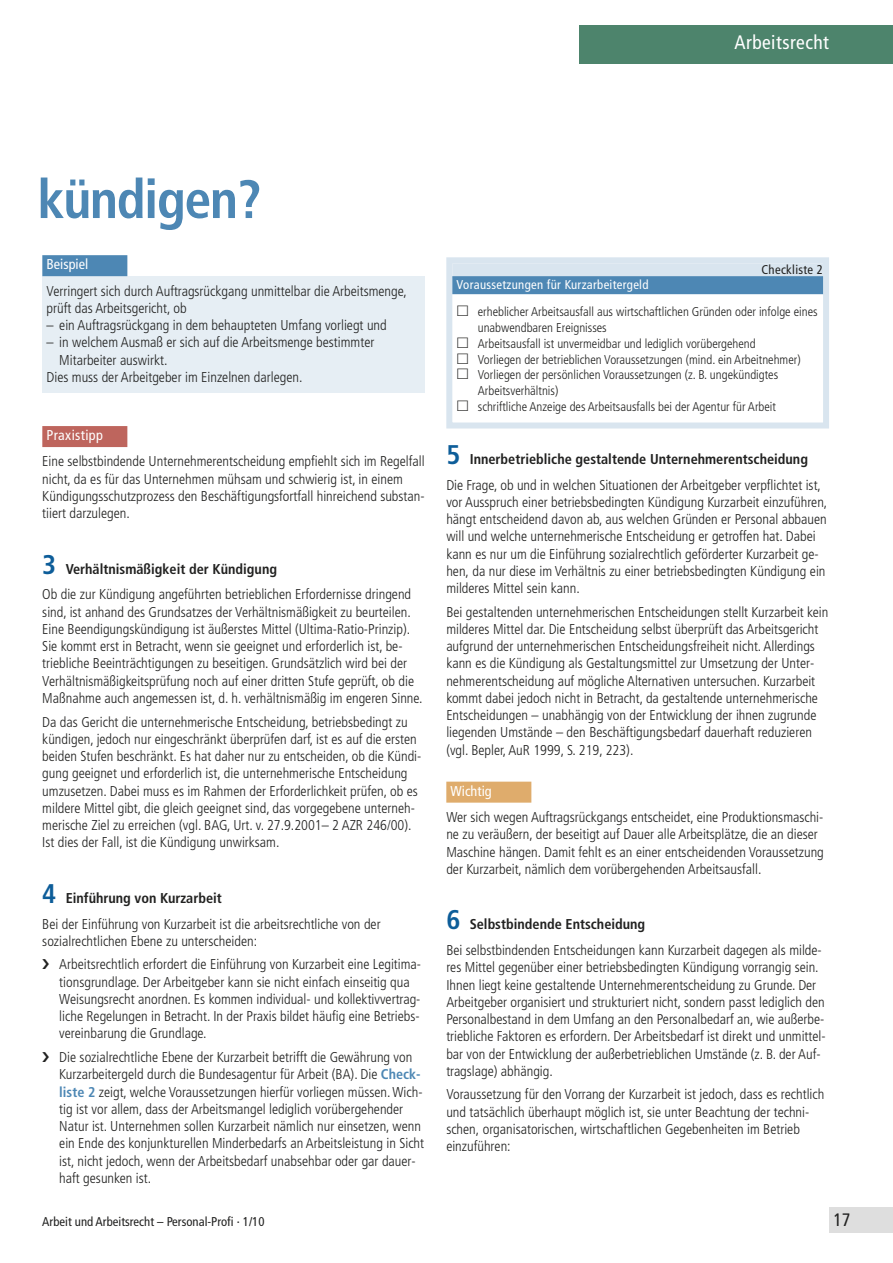
<style>
.page{position:relative;width:893px;height:1263px;background:#fff}
.page>*{position:absolute;margin:0;border:0;box-sizing:border-box;transform-origin:0 0}
.t1{font:700 condensed 54px "Frutiger";letter-spacing:-.025em;color:#4d87b4}
.t2{font:condensed 19.5px "Frutiger";letter-spacing:.025em;color:#fff}
.t3{font:condensed 18px "Frutiger";color:#212120}
.t4{font:300 condensed 14.25px/17.2px "Frutiger";color:#212120}
.t5{font:condensed 14.25px "Frutiger";color:#fff}
.t6{font:condensed 14.25px "Frutiger";letter-spacing:.025em;color:#fff}
.t7{font:300 condensed 12.75px/15.8px "Frutiger";color:#212120}
.t8{font:condensed 12.75px "Frutiger";color:#212120}
.t9{font:condensed 12.75px "Frutiger";letter-spacing:.025em;color:#fff}
.t10{font:condensed 12.75px "Frutiger";letter-spacing:.025em;color:#212120}
.s1{font-weight:700;font-size:27px;color:#0d5d99}
.s2{font-weight:700}
.s3{font-weight:700;font-size:14.1px;color:#4d87b4}
.s4{font-family:"Mathematical Pi Six";font-weight:400;font-stretch:normal;font-size:15px}
</style>
<div class="page">
<div style="left:42px;top:276px;width:383px;height:117px;background:#e6eef4"></div>
<div style="left:42px;top:255px;width:85px;height:21px;background:#4d87b4"></div>
<div style="left:42px;top:426px;width:85px;height:21px;background:#be655d"></div>
<div style="left:446px;top:782px;width:85px;height:21px;background:#dfac6c"></div>
<div style="left:579px;top:26px;width:313px;height:38px;background:#4d846c"></div>
<div style="left:829px;top:1208px;width:63px;height:25px;background:#dedede"></div>
<div style="left:446px;top:257px;width:383px;height:172px;border:6px solid #d9e5ef"></div>
<div style="left:452px;top:263px;width:371px;height:15px;background:#d9e5ef"></div>
<div style="left:452px;top:276px;width:371px;height:18px;background:#4d87b4"></div>
<h2 class="t2" style="left:734px;top:35px;width:96px">Arbeitsrecht</h2>
<h1 class="t1" style="left:38px;top:178px;width:225px">kündigen?</h1>
<p class="t5" style="left:47px;top:259px;width:43px">Beispiel</p>
<p class="t4" style="left:47px;top:283px;width:362px">Verringert sich durch Auftragsrückgang unmittelbar die Arbeitsmenge, prüft das Arbeitsgericht, ob</p>
<p class="t4" style="left:47px;top:318px;width:342px">– ein Auftragsrückgang in dem behaupteten Umfang vorliegt und</p>
<p class="t4" style="left:47px;top:335px;width:329px">– in welchem Ausmaß er sich auf die Arbeitsmenge bestimmter</p>
<p class="t4" style="left:59px;top:352px;width:110px">Mitarbeiter auswirkt.</p>
<p class="t4" style="left:47px;top:369px;width:257px">Dies muss der Arbeitgeber im Einzelnen darlegen.</p>
<p class="t6" style="left:47px;top:430px;width:58px">Praxistipp</p>
<p class="t4" style="left:42px;top:454px;width:384px">Eine selbstbindende Unternehmerentscheidung empfiehlt sich im Regelfall nicht, da es für das Unternehmen mühsam und schwierig ist, in einem Kündigungsschutzprozess den Beschäftigungsfortfall hinreichend substan&shy;tiiert darzulegen.</p>
<p class="t4" style="left:42px;top:557px;width:370px;line-height:25.8px"><span class="s1">3</span> <span class="s2">Verhältnismäßigkeit der Kündigung<br></span>Ob die zur Kündigung angeführten betrieblichen Erfordernisse dringend</p>
<p class="t4" style="left:42px;top:604px;width:382px">sind, ist anhand des Grundsatzes der Verhältnismäßigkeit zu beurteilen.<br>Eine Beendigungskündigung ist äußerstes Mittel (Ultima-Ratio-Prinzip).<br>Sie kommt erst in Betracht, wenn sie geeignet und erforderlich ist, be&shy;triebliche Beeinträchtigungen zu beseitigen. Grundsätzlich wird bei der Verhältnismäßigkeitsprüfung noch auf einer dritten Stufe geprüft, ob die Maßnahme auch angemessen ist, d. h. verhältnismäßig im engeren Sinne.</p>
<p class="t4" style="left:42px;top:714px;width:381px">Da das Gericht die unternehmerische Entscheidung, betriebsbedingt zu kündigen, jedoch nur eingeschränkt überprüfen darf, ist es auf die ersten beiden Stufen beschränkt. Es hat daher nur zu entscheiden, ob die Kündi&shy;gung geeignet und erforderlich ist, die unternehmerische Entscheidung umzusetzen. Dabei muss es im Rahmen der Erforderlichkeit prüfen, ob es mildere Mittel gibt, die gleich geeignet sind, das vorgegebene unterneh&shy;merische Ziel zu erreichen (vgl. BAG, Urt. v. 27.9.2001– 2 AZR 246/00).<br>Ist dies der Fall, ist die Kündigung unwirksam.</p>
<p class="t4" style="left:42px;top:886px;width:340px;line-height:25.8px"><span class="s1">4</span> <span class="s2">Einführung von Kurzarbeit<br></span>Bei der Einführung von Kurzarbeit ist die arbeitsrechtliche von der</p>
<p class="t4" style="left:42px;top:930px;width:380px;line-height:23.7px">sozialrechtlichen Ebene zu unterscheiden:<br>❯ Arbeitsrechtlich erfordert die Einführung von Kurzarbeit eine Legitima-</p>
<p class="t4" style="left:59px;top:974px;width:363px">tionsgrundlage. Der Arbeitgeber kann sie nicht einfach einseitig qua Weisungsrecht anordnen. Es kommen individual- und kollektivvertrag&shy;liche Regelungen in Betracht. In der Praxis bildet häufig eine Betriebs&shy;vereinbarung die Grundlage.</p>
<p class="t4" style="left:59px;top:1050px;width:366px;text-indent:-17px">❯ Die sozialrechtliche Ebene der Kurzarbeit betrifft die Gewährung von Kurzarbeitergeld durch die Bundesagentur für Arbeit (BA). Die <span class="s3">Check&shy;liste 2</span> zeigt, welche Voraussetzungen hierfür vorliegen müssen. Wich&shy;tig ist vor allem, dass der Arbeitsmangel lediglich vorübergehender Natur ist. Unternehmen sollen Kurzarbeit nämlich nur einsetzen, wenn ein Ende des konjunkturellen Minderbedarfs an Arbeitsleistung in Sicht ist, nicht jedoch, wenn der Arbeitsbedarf unabsehbar oder gar dauer&shy;haft gesunken ist.</p>
<p class="t10" style="left:761px;top:264px;width:63px">Checkliste 2</p>
<p class="t9" style="left:457px;top:280px;width:193px">Voraussetzungen für Kurzarbeitergeld</p>
<p class="t7" style="left:478px;top:305px;width:341px;text-indent:-21px"><span class="s4">-</span> erheblicher Arbeitsausfall aus wirtschaftlichen Gründen oder infolge eines unabwendbaren Ereignisses</p>
<p class="t7" style="left:457px;top:337px;width:301px"><span class="s4">-</span> Arbeitsausfall ist unvermeidbar und lediglich vorübergehend</p>
<p class="t7" style="left:457px;top:352px;width:346px"><span class="s4">-</span> Vorliegen der betrieblichen Voraussetzungen (mind. ein Arbeitnehmer)</p>
<p class="t7" style="left:478px;top:368px;width:302px;text-indent:-21px"><span class="s4">-</span> Vorliegen der persönlichen Voraussetzungen (z. B. ungekündigtes<br>Arbeitsverhältnis)</p>
<p class="t7" style="left:457px;top:400px;width:321px"><span class="s4">-</span> schriftliche Anzeige des Arbeitsausfalls bei der Agentur für Arbeit</p>
<p class="t4" style="left:446px;top:447px;width:376px;line-height:25.8px"><span class="s1">5</span> <span class="s2">Innerbetriebliche gestaltende Unternehmerentscheidung<br></span>Die Frage, ob und in welchen Situationen der Arbeitgeber verpflichtet ist,</p>
<p class="t4" style="left:446px;top:494px;width:383px">vor Ausspruch einer betriebsbedingten Kündigung Kurzarbeit einzuführen, hängt entscheidend davon ab, aus welchen Gründen er Personal abbauen will und welche unternehmerische Entscheidung er getroffen hat. Dabei kann es nur um die Einführung sozialrechtlich geförderter Kurzarbeit ge&shy;hen, da nur diese im Verhältnis zu einer betriebsbedingten Kündigung ein milderes Mittel sein kann.</p>
<p class="t4" style="left:446px;top:604px;width:384px">Bei gestaltenden unternehmerischen Entscheidungen stellt Kurzarbeit kein milderes Mittel dar. Die Entscheidung selbst überprüft das Arbeitsgericht aufgrund der unternehmerischen Entscheidungsfreiheit nicht. Allerdings kann es die Kündigung als Gestaltungsmittel zur Umsetzung der Unter&shy;nehmerentscheidung auf mögliche Alternativen untersuchen. Kurzarbeit kommt dabei jedoch nicht in Betracht, da gestaltende unternehmerische Entscheidungen – unabhängig von der Entwicklung der ihnen zugrunde liegenden Umstände – den Beschäftigungsbedarf dauerhaft reduzieren (vgl. Bepler, AuR 1999, S. 219, 223).</p>
<p class="t5" style="left:451px;top:785px;width:43px">Wichtig</p>
<p class="t4" style="left:446px;top:810px;width:379px">Wer sich wegen Auftragsrückgangs entscheidet, eine Produktionsmaschi&shy;ne zu veräußern, der beseitigt auf Dauer alle Arbeitsplätze, die an dieser Maschine hängen. Damit fehlt es an einer entscheidenden Voraussetzung der Kurzarbeit, nämlich dem vorübergehenden Arbeitsausfall.</p>
<p class="t4" style="left:446px;top:913px;width:377px;line-height:25.8px"><span class="s1">6</span> <span class="s2">Selbstbindende Entscheidung<br></span>Bei selbstbindenden Entscheidungen kann Kurzarbeit dagegen als milde-</p>
<p class="t4" style="left:446px;top:960px;width:381px">res Mittel gegenüber einer betriebsbedingten Kündigung vorrangig sein.<br>Ihnen liegt keine gestaltende Unternehmerentscheidung zu Grunde. Der Arbeitgeber organisiert und strukturiert nicht, sondern passt lediglich den Personalbestand in dem Umfang an den Personalbedarf an, wie außerbe&shy;triebliche Faktoren es erfordern. Der Arbeitsbedarf ist direkt und unmittel&shy;bar von der Entwicklung der außerbetrieblichen Umstände (z. B. der Auf&shy;tragslage) abhängig.</p>
<p class="t4" style="left:446px;top:1087px;width:379px">Voraussetzung für den Vorrang der Kurzarbeit ist jedoch, dass es rechtlich und tatsächlich überhaupt möglich ist, sie unter Beachtung der techni&shy;schen, organisatorischen, wirtschaftlichen Gegebenheiten im Betrieb einzuführen:</p>
<p class="t8" style="left:42px;top:1216px;width:224px">Arbeit und Arbeitsrecht – Personal-Profi · 1/10</p>
<p class="t3" style="left:833px;top:1213px;width:19px">17</p>
</div>
